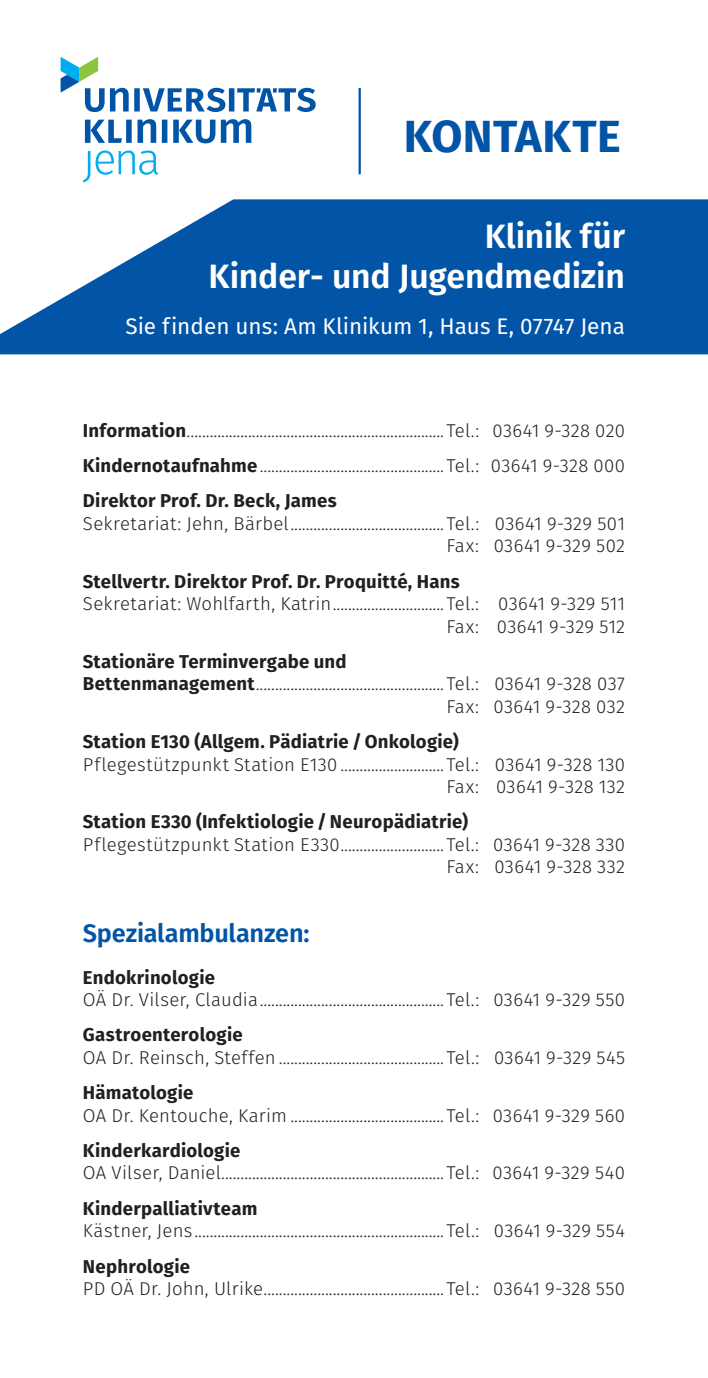
<style>
.page{position:relative;width:708px;height:1378px;background:#fff}
.page>*{position:absolute;margin:0;border:0;box-sizing:border-box;transform-origin:0 0}
.t1{font:700 45px "Fira Sans";letter-spacing:.005em;color:#0154a6}
.t2{font:600 33.75px/40.5px "Fira Sans";letter-spacing:-.005em;color:#fff;text-align:right}
.t3{font:600 25.2px "Fira Sans";letter-spacing:-.01em;color:#0154a6}
.t4{font:22.5px "Fira Sans";color:#fff}
.t5{font:300 18.45px/22.5px "Fira Sans";letter-spacing:.02em;color:#231f20;text-align:right}
.t6{font:700 18.45px "Fira Sans";letter-spacing:.015em;color:#231f20}
.s1{font-weight:700}
</style>
<div class="page">
<svg style="left:0;top:199px;width:708px;height:155px;background:#266db3"></svg>
<svg style="left:83px;top:150px;width:75px;height:32px"></svg>
<svg style="left:61px;top:57px;width:255px;height:86px"></svg>
<hr style="left:359px;top:88px;width:2px;height:86px;background:#0154a6">
<h1 class="t1" style="left:404px;top:99px;width:218px">KONTAKTE</h1>
<h2 class="t2" style="left:208px;top:214px;width:418px">Klinik für<br>Kinder- und Jugendmedizin</h2>
<p class="t4" style="left:125px;top:310px;width:501px">Sie finden uns: Am Klinikum 1, Haus E, 07747 Jena</p>
<p class="t5" style="left:83px;top:412px;width:544px;line-height:35.3px;text-align:justify"><span class="s1">Information</span>................................................................... Tel.: 03641 9-328 020<br><span class="s1">Kindernotaufnahme</span>................................................ Tel.: 03641 9-328 000<br><span class="s1">Direktor Prof. Dr. Beck, James</span></p>
<p class="t5" style="left:83px;top:512px;width:544px">Sekretariat: Jehn, Bärbel........................................ Tel.: 03641 9-329 501<br>Fax: 03641 9-329 502</p>
<p class="t6" style="left:83px;top:565px;width:378px">Stellvertr. Direktor Prof. Dr. Proquitté, Hans</p>
<p class="t5" style="left:83px;top:592px;width:544px">Sekretariat: Wohlfarth, Katrin............................. Tel.: 03641 9-329 511<br>Fax: 03641 9-329 512</p>
<p class="t6" style="left:83px;top:646px;width:265px">Stationäre Terminvergabe und</p>
<p class="t5" style="left:83px;top:672px;width:544px"><span class="s1">Bettenmanagement</span>................................................. Tel.: 03641 9-328 037</p>
<p class="t5" style="left:446px;top:695px;width:180px">Fax: 03641 9-328 032</p>
<p class="t6" style="left:83px;top:726px;width:378px">Station E130 (Allgem. Pädiatrie / Onkologie)</p>
<p class="t5" style="left:83px;top:753px;width:544px">Pflegestützpunkt Station E130 ........................... Tel.: 03641 9-328 130<br>Fax: 03641 9-328 132</p>
<p class="t6" style="left:83px;top:806px;width:387px">Station E330 (Infektiologie / Neuropädiatrie)</p>
<p class="t5" style="left:83px;top:833px;width:544px">Pflegestützpunkt Station E330........................... Tel.: 03641 9-328 330<br>Fax: 03641 9-328 332</p>
<h3 class="t3" style="left:83px;top:912px;width:228px">Spezialambulanzen:</h3>
<p class="t6" style="left:83px;top:961px;width:134px">Endokrinologie</p>
<p class="t5" style="left:83px;top:988px;width:544px">OÄ Dr. Vilser, Claudia................................................ Tel.: 03641 9-329 550</p>
<p class="t6" style="left:83px;top:1019px;width:161px">Gastroenterologie</p>
<p class="t5" style="left:83px;top:1046px;width:544px">OA Dr. Reinsch, Steffen ........................................... Tel.: 03641 9-329 545</p>
<p class="t6" style="left:83px;top:1077px;width:112px">Hämatologie</p>
<p class="t5" style="left:83px;top:1104px;width:544px">OA Dr. Kentouche, Karim ........................................ Tel.: 03641 9-329 560</p>
<p class="t6" style="left:83px;top:1135px;width:159px">Kinderkardiologie</p>
<p class="t5" style="left:83px;top:1161px;width:544px">OA Vilser, Daniel.......................................................... Tel.: 03641 9-329 540</p>
<p class="t6" style="left:83px;top:1192px;width:176px">Kinderpalliativteam</p>
<p class="t5" style="left:83px;top:1219px;width:544px">Kästner, Jens................................................................. Tel.: 03641 9-329 554</p>
<p class="t6" style="left:83px;top:1250px;width:109px">Nephrologie</p>
<p class="t5" style="left:83px;top:1277px;width:544px">PD OÄ Dr. John, Ulrike............................................... Tel.: 03641 9-328 550</p>
</div>
